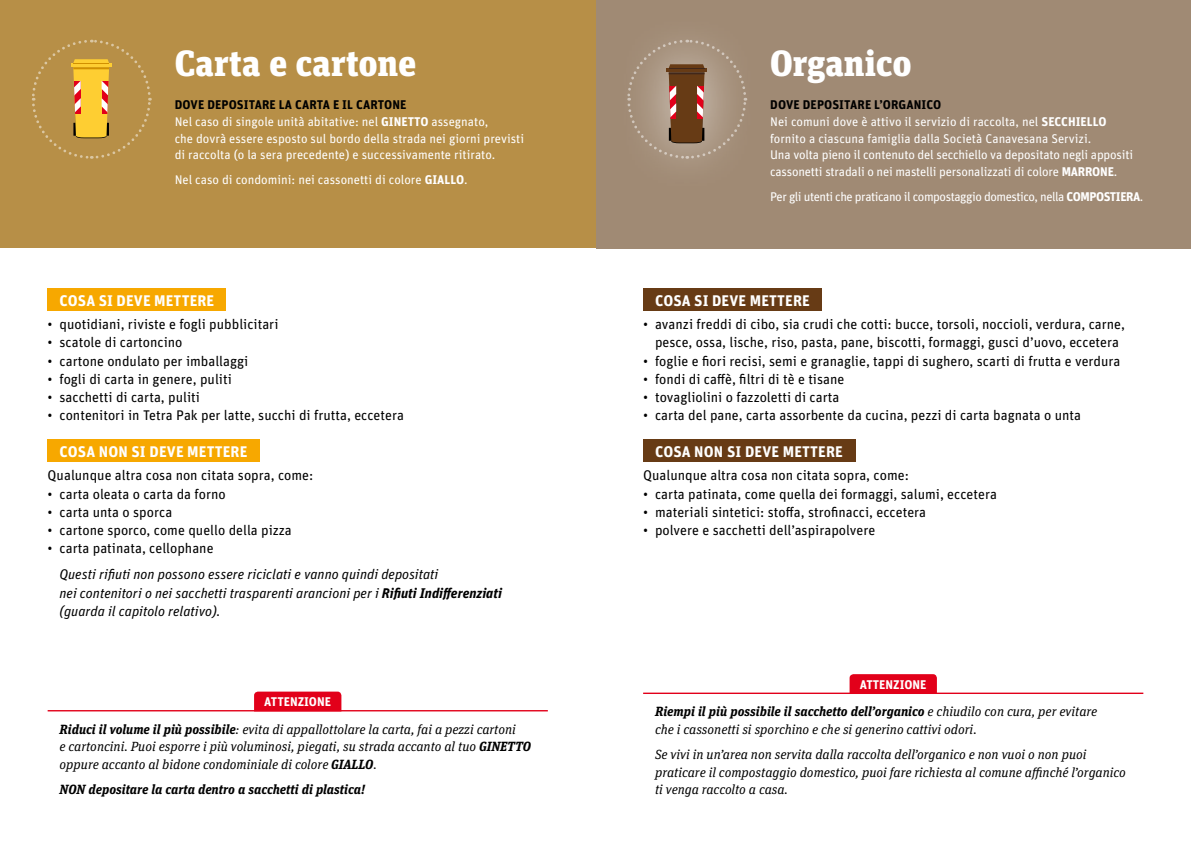
<style>
.page{position:relative;width:1191px;height:842px;background:#fff}
.page>*{position:absolute;margin:0;border:0;box-sizing:border-box;transform-origin:0 0}
.t1{font:900 36.4px "Unit Slab Pro";color:#fff}
.t2{font:700 15.4px "Unit Pro";letter-spacing:.01em;color:#fff}
.t3{font:14px/18.2px "Unit Pro";color:#000;text-align:center}
.t4{font:italic 14px/18.2px "Unit Pro";color:#000}
.t5{font:italic 13.3px/17.5px "Unit Slab Pro";color:#000}
.t6{font:italic 700 13.3px "Unit Slab Pro";color:#000}
.t7{font:12.6px/16.8px "Unit Pro";color:#fff}
.t8{font:12.6px "Unit Pro";letter-spacing:-.035em;color:#fff}
.t9{font:700 12.6px "Unit Pro";color:#fff}
.s1{font-weight:700;color:#000}
.s2{font-weight:700}
.s3{font-weight:400}
</style>
<div class="page">
<div style="left:595px;top:0;width:596px;height:249px;background:#a08a74"></div>
<div style="left:643px;top:288px;width:178px;height:23px;background:#673b15"></div>
<div style="left:643px;top:439px;width:212px;height:23px;background:#673b15"></div>
<hr style="left:643px;top:693px;width:500px;height:1px;background:#e2001a">
<svg style="left:849px;top:674px;width:88px;height:19px"></svg>
<svg style="left:627px;top:39px;width:120px;height:121px"></svg>
<div style="left:0;top:0;width:595px;height:249px;background:#b78f47"></div>
<hr style="left:48px;top:710px;width:500px;height:1px;background:#e2001a">
<div style="left:254px;top:692px;width:87px;height:18px;background:#e2001a"></div>
<svg style="left:32px;top:39px;width:120px;height:120px"></svg>
<div style="left:48px;top:288px;width:178px;height:23px;background:#f7a800"></div>
<div style="left:48px;top:439px;width:212px;height:23px;background:#f7a800"></div>
<h1 class="t1" style="left:175px;top:36px;width:243px">Carta e cartone</h1>
<p class="t7" style="left:175px;top:96px;width:351px"><span class="s1">DOVE DEPOSITARE LA CARTA E IL CARTONE<br></span>Nel caso di singole unità abitative: nel <span class="s2">GINETTO</span> assegnato,<br>che dovrà essere esposto sul bordo della strada nei giorni previsti di raccolta (o la sera precedente) e successivamente ritirato.</p>
<p class="t7" style="left:175px;top:171px;width:271px">Nel caso di condomini: nei cassonetti di colore <span class="s2">GIALLO</span></p>
<p class="t7" style="left:464px;top:171px;width:5px">.</p>
<p class="t2" style="left:60px;top:290px;width:156px">COSA SI DEVE METTERE</p>
<p class="t3" style="left:48px;top:315px;width:233px">• quotidiani, riviste e fogli pubblicitari</p>
<p class="t3" style="left:48px;top:333px;width:136px">• scatole di cartoncino</p>
<p class="t3" style="left:48px;top:351px;width:202px">• cartone ondulato per imballaggi</p>
<p class="t3" style="left:48px;top:370px;width:186px">• fogli di carta in genere, puliti</p>
<p class="t3" style="left:48px;top:388px;width:154px">• sacchetti di carta, puliti</p>
<p class="t3" style="left:48px;top:406px;width:358px">• contenitori in Tetra Pak per latte, succhi di frutta, eccetera</p>
<p class="t2" style="left:60px;top:441px;width:189px">COSA NON SI DEVE METTERE</p>
<p class="t3" style="left:48px;top:466px;width:267px">Qualunque altra cosa non citata sopra, come:</p>
<p class="t3" style="left:48px;top:484px;width:179px">• carta oleata o carta da forno</p>
<p class="t3" style="left:48px;top:503px;width:126px">• carta unta o sporca</p>
<p class="t3" style="left:48px;top:521px;width:246px">• cartone sporco, come quello della pizza</p>
<p class="t3" style="left:48px;top:539px;width:167px">• carta patinata, cellophane</p>
<p class="t4" style="left:60px;top:565px;width:444px">Questi rifiuti non possono essere riciclati e vanno quindi depositati<br>nei contenitori o nei sacchetti trasparenti arancioni per i <span class="s2">Rifiuti Indifferenziati </span>(guarda il capitolo relativo).</p>
<p class="t9" style="left:264px;top:694px;width:53px">ATTENZIONE</p>
<p class="t5" style="left:60px;top:720px;width:473px"><span class="s2">Riduci il volume il più possibile</span>: evita di appallottolare la carta, fai a pezzi cartoni<br>e cartoncini. Puoi esporre i più voluminosi, piegati, su strada accanto al tuo <span class="s2">GINETTO </span>oppure accanto al bidone condominiale di colore <span class="s2">GIALLO</span>.</p>
<p class="t6" style="left:60px;top:780px;width:307px">NON depositare la carta dentro a sacchetti di plastica!</p>
<h1 class="t1" style="left:770px;top:36px;width:143px">Organico</h1>
<p class="t7" style="left:770px;top:96px;width:279px"><span class="s1">DOVE DEPOSITARE L’ORGAN ICO<br></span>Nei comuni dove è attivo il servizio di raccolta, nel <span class="s2">SECC</span></p>
<p class="t9" style="left:1068px;top:113px;width:20px">HIELLO</p>
<p class="t7" style="left:770px;top:130px;width:364px">fornito a ciascuna famiglia dalla Società Canavesana Servizi.<br>Una volta pieno il contenuto del secchiello va depositato negli appositi cassonetti stradali o nei mastelli personalizzati di colore <span class="s2">MARRONE</span></p>
<p class="t7" style="left:1113px;top:163px;width:5px">.</p>
<p class="t8" style="left:770px;top:189px;width:305px">Per gli utenti che praticano il compostaggio domestico, nella <span class="s2">COMPOS</span></p>
<p class="t9" style="left:1110px;top:188px;width:35px">TIERA<span class="s3">.</span></p>
<p class="t2" style="left:655px;top:290px;width:156px">COSA SI DEVE METTERE</p>
<p class="t3" style="left:643px;top:315px;width:483px">• avanzi freddi di cibo, sia crudi che cotti: bucce, torsoli, noccioli, verdura, carne, pesce, ossa, lische, riso, pasta, pane, biscotti, formaggi, gusci d’uovo, eccetera</p>
<p class="t3" style="left:643px;top:351px;width:479px">• foglie e fiori recisi, semi e granaglie, tappi di sughero, scarti di frutta e verdura</p>
<p class="t3" style="left:643px;top:370px;width:203px">• fondi di caffè, filtri di tè e tisane</p>
<p class="t3" style="left:643px;top:388px;width:198px">• tovagliolini o fazzoletti di carta</p>
<p class="t3" style="left:643px;top:406px;width:439px">• carta del pane, carta assorbente da cucina, pezzi di carta bagnata o unta</p>
<p class="t2" style="left:655px;top:441px;width:189px">COSA NON SI DEVE METTERE</p>
<p class="t3" style="left:643px;top:466px;width:267px">Qualunque altra cosa non citata sopra, come:</p>
<p class="t3" style="left:643px;top:484px;width:355px">• carta patinata, come quella dei formaggi, salumi, eccetera</p>
<p class="t3" style="left:643px;top:503px;width:284px">• materiali sintetici: stoffa, strofinacci, eccetera</p>
<p class="t3" style="left:643px;top:521px;width:234px">• polvere e sacchetti dell’aspirapolvere</p>
<p class="t9" style="left:859px;top:676px;width:53px">ATTENZIONE</p>
<p class="t5" style="left:655px;top:703px;width:444px"><span class="s2">Riempi il più possibile il sacchetto dell’organico</span> e chiudilo con cura, per evitare che i cassonetti si sporchino e che si generino cattivi odori.</p>
<p class="t5" style="left:655px;top:746px;width:472px">Se vivi in un’area non servita dalla raccolta dell’organico e non vuoi o non puoi praticare il compostaggio domestico, puoi fare richiesta al comune affinché l’organico ti venga raccolto a casa.</p>
</div>
